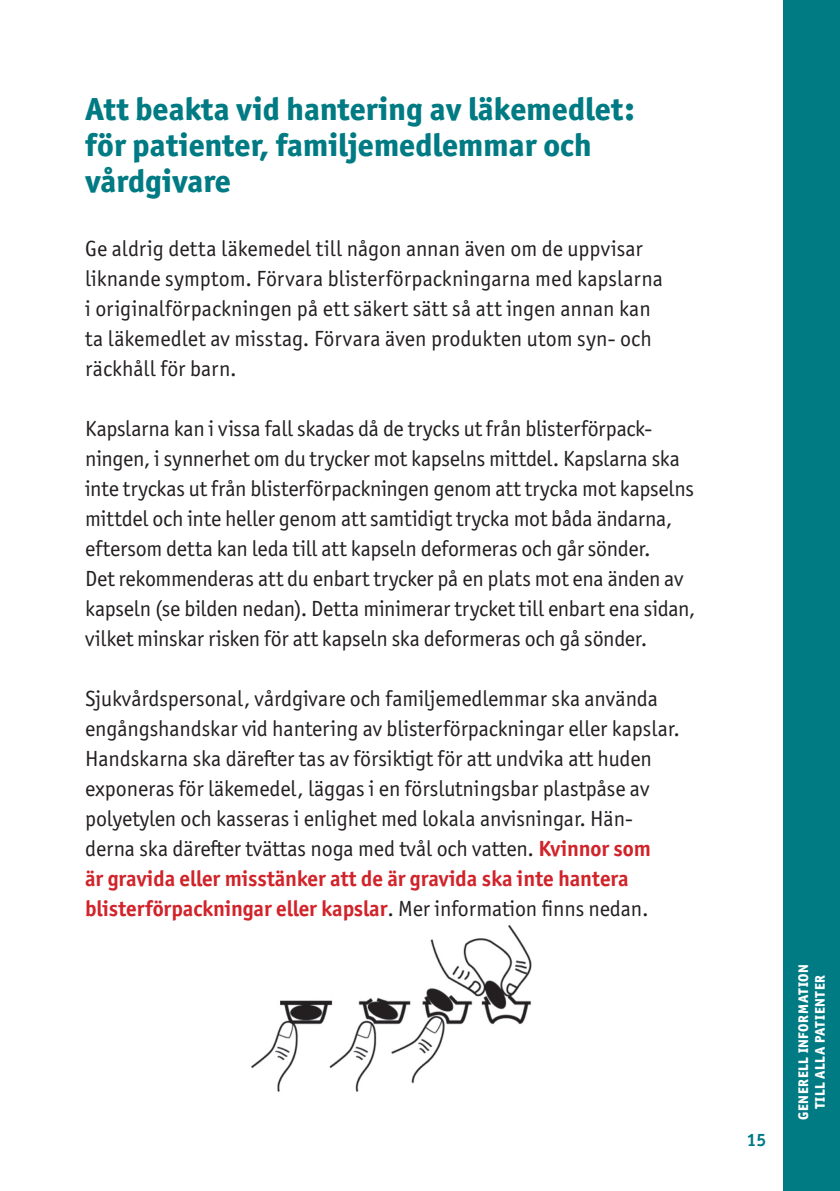
<style>
.page{position:relative;width:840px;height:1191px;background:#fff}
.page>*{position:absolute;margin:0;border:0;box-sizing:border-box;transform-origin:0 0}
.t1{font:800 32px/36px "Officina Sans ITC Pro";color:#007a83}
.t2{font:22px/30px "Officina Sans ITC Pro";letter-spacing:-.005em;color:#231f20}
.t3{font:700 18px "Officina Sans ITC Pro";color:#007a83}
.t4{font:800 14px/16.8px "Officina Sans ITC Pro";letter-spacing:.04em;color:#fff;text-align:center}
.s1{font-weight:700;color:#d1232a}
</style>
<div class="page">
<div style="left:782px;top:0;width:57px;height:1191px;background:#007a83"></div>
<img style="left:251px;top:925px;width:281px;height:167px">
<h1 class="t1" style="left:85px;top:90px;width:550px">Att beakta vid hantering av läkemedlet: för patienter, familjemedlemmar och vårdgivare</h1>
<p class="t2" style="left:85px;top:233px;width:579px">Ge aldrig detta läkemedel till någon annan även om de uppvisar liknande symptom. Förvara blisterförpackningarna med kapslarna i originalförpackningen på ett säkert sätt så att ingen annan kan ta läkemedlet av misstag. Förvara även produkten utom syn- och räckhåll för barn.</p>
<p class="t2" style="left:85px;top:413px;width:611px">Kapslarna kan i vissa fall skadas då de trycks ut från blisterförpack&shy;ningen, i synnerhet om du trycker mot kapselns mittdel. Kapslarna ska inte tryckas ut från blisterförpackningen genom att trycka mot kapselns mittdel och inte heller genom att samtidigt trycka mot båda ändarna, eftersom detta kan leda till att kapseln deformeras och går sönder.<br>Det rekommenderas att du enbart trycker på en plats mot ena änden av kapseln (se bilden nedan). Detta minimerar trycket till enbart ena sidan, vilket minskar risken för att kapseln ska deformeras och gå sönder.</p>
<p class="t2" style="left:85px;top:683px;width:596px">Sjukvårdspersonal, vårdgivare och familjemedlemmar ska använda engångshandskar vid hantering av blisterförpackningar eller kapslar.<br>Handskarna ska därefter tas av försiktigt för att undvika att huden exponeras för läkemedel, läggas i en förslutningsbar plastpåse av polyetylen och kasseras i enlighet med lokala anvisningar. Hän&shy;derna ska därefter tvättas noga med tvål och vatten. <span class="s1">Kvinnor som<br>är gravida eller misstänker att de är gravida ska inte hantera blisterförpackningar eller kapslar</span>. Mer information finns nedan.</p>
<p class="t3" style="left:746px;top:1128px;width:21px">15</p>
<p class="t4" style="left:794px;top:1120px;width:157px;rotate:-90deg">GENERELL INFORMATION<br>TILL ALLA PATIENTER</p>
</div>
